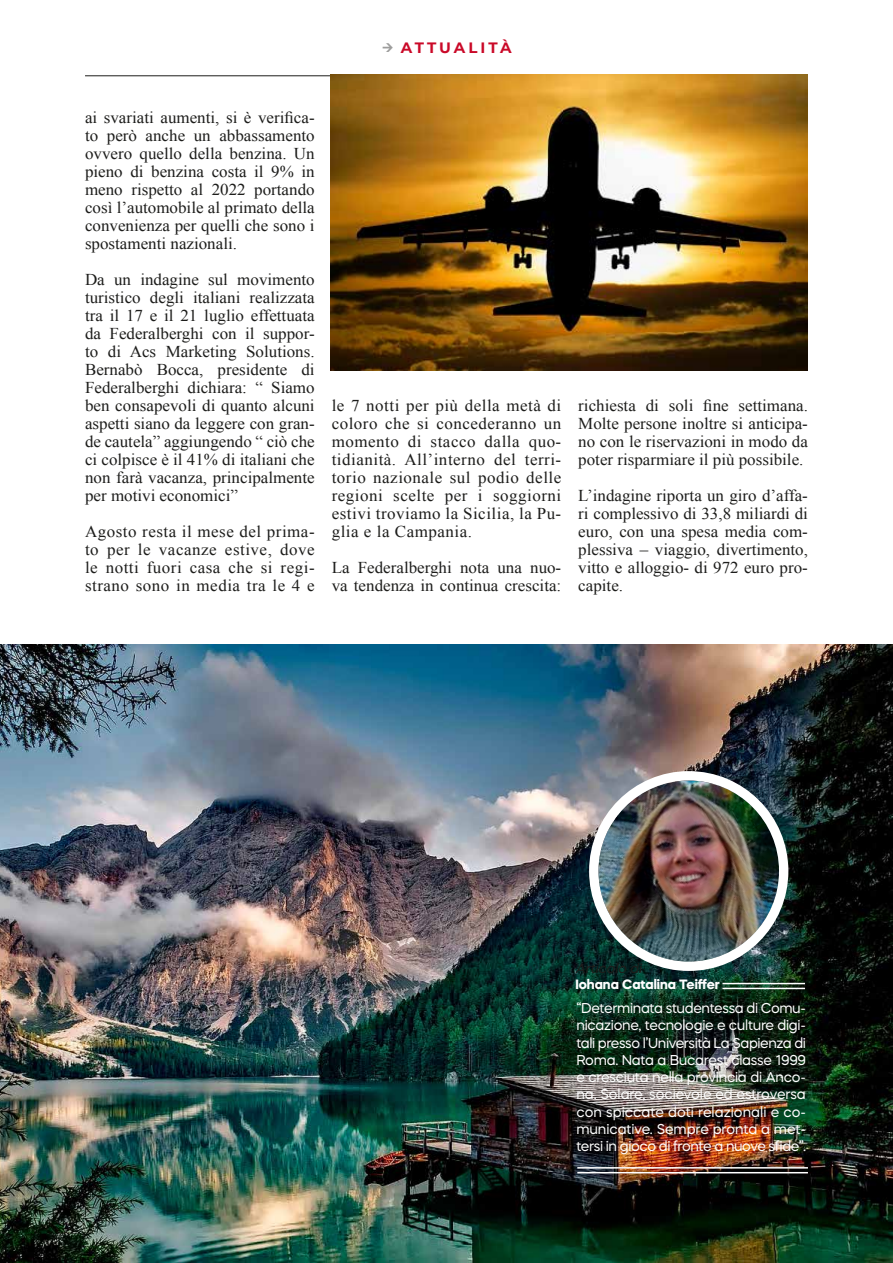
<style>
.page{position:relative;width:893px;height:1263px;background:#fff}
.page>*{position:absolute;margin:0;border:0;box-sizing:border-box;transform-origin:0 0}
.t1{font:16.5px/18px "Times New Roman";color:#1d1d1b;text-align:justify}
.t2{font:700 15px "Montserrat";letter-spacing:.195em;color:#ca0928}
.t3{font:14.25px/17.2px "Mazzard H";letter-spacing:-.025em;color:#fff;text-align:justify}
.t4{font:700 13.5px "Mazzard H";color:#fff}
.t5{font:italic 13.5px "Mazzard H";color:#1d1d1b}
</style>
<div class="page">
<hr style="left:85px;top:76px;width:723px;height:1px;background:#1d1d1b">
<img style="left:0;top:644px;width:893px;height:619px">
<hr style="left:722px;top:983px;width:83px;height:1px;background:#fff">
<hr style="left:722px;top:988px;width:83px;height:1px;background:#fff">
<hr style="left:577px;top:1167px;width:231px;height:1px;background:#fff">
<hr style="left:577px;top:1172px;width:231px;height:1px;background:#fff">
<img style="left:598px;top:780px;width:181px;height:181px;border-radius:90px">
<div style="left:589px;top:771px;width:199px;height:200px;border:9px solid #fff;border-radius:50%"></div>
<img style="left:330px;top:74px;width:478px;height:296px">
<p class="t2" style="left:401px;top:37px;width:112px">ATTUALITÀ</p>
<p class="t1" style="left:85px;top:108px;width:231px">ai svariati aumenti, si è verifica&shy;to però anche un abbassamento ovvero quello della benzina. Un pieno di benzina costa il 9% in meno rispetto al 2022 portando così l’automobile al primato della convenienza per quelli che sono i spostamenti nazionali.</p>
<p class="t1" style="left:85px;top:270px;width:231px">Da un indagine sul movimento turistico degli italiani realizzata tra il 17 e il 21 luglio effettuata da Federalberghi con il suppor&shy;to di Acs Marketing Solutions.<br>Bernabò Bocca, presidente di Federalberghi dichiara: “ Siamo ben consapevoli di quanto alcuni aspetti siano da leggere con gran&shy;de cautela” aggiungendo “ ciò che ci colpisce è il 41% di italiani che non farà vacanza, principalmente per motivi economici”</p>
<p class="t1" style="left:85px;top:522px;width:231px">Agosto resta il mese del prima&shy;to per le vacanze estive, dove le notti fuori casa che si regi&shy;strano sono in media tra le 4 e</p>
<p class="t1" style="left:332px;top:396px;width:231px">le 7 notti per più della metà di coloro che si concederanno un momento di stacco dalla quo&shy;tidianità. All’interno del terri&shy;torio nazionale sul podio delle regioni scelte per i soggiorni estivi troviamo la Sicilia, la Pu&shy;glia e la Campania.</p>
<p class="t1" style="left:332px;top:558px;width:231px">La Federalberghi nota una nuo&shy;va tendenza in continua crescita:</p>
<p class="t1" style="left:578px;top:396px;width:231px">richiesta di soli fine settimana.<br>Molte persone inoltre si anticipa&shy;no con le riservazioni in modo da poter risparmiare il più possibile.</p>
<p class="t1" style="left:578px;top:486px;width:231px">L’indagine riporta un giro d’affa&shy;ri complessivo di 33,8 miliardi di euro, con una spesa media com&shy;plessiva – viaggio, divertimento, vitto e alloggio- di 972 euro pro&shy;capite.</p>
<p class="t5" style="left:575px;top:959px;width:71px">Articolo di</p>
<p class="t4" style="left:575px;top:976px;width:146px">Iohana Catalina Teiffer</p>
<p class="t3" style="left:576px;top:999px;width:231px">“Determinata studentessa di Comu&shy;nicazione, tecnologie e culture digi&shy;tali presso l’Università La Sapienza di Roma. Nata a Bucarest classe 1999 e cresciuta nella provincia di Anco&shy;na. Solare, socievole ed estroversa con spiccate doti relazionali e co&shy;municative. Sempre pronta a met&shy;tersi in gioco di fronte a nuove sfide”.</p>
</div>
